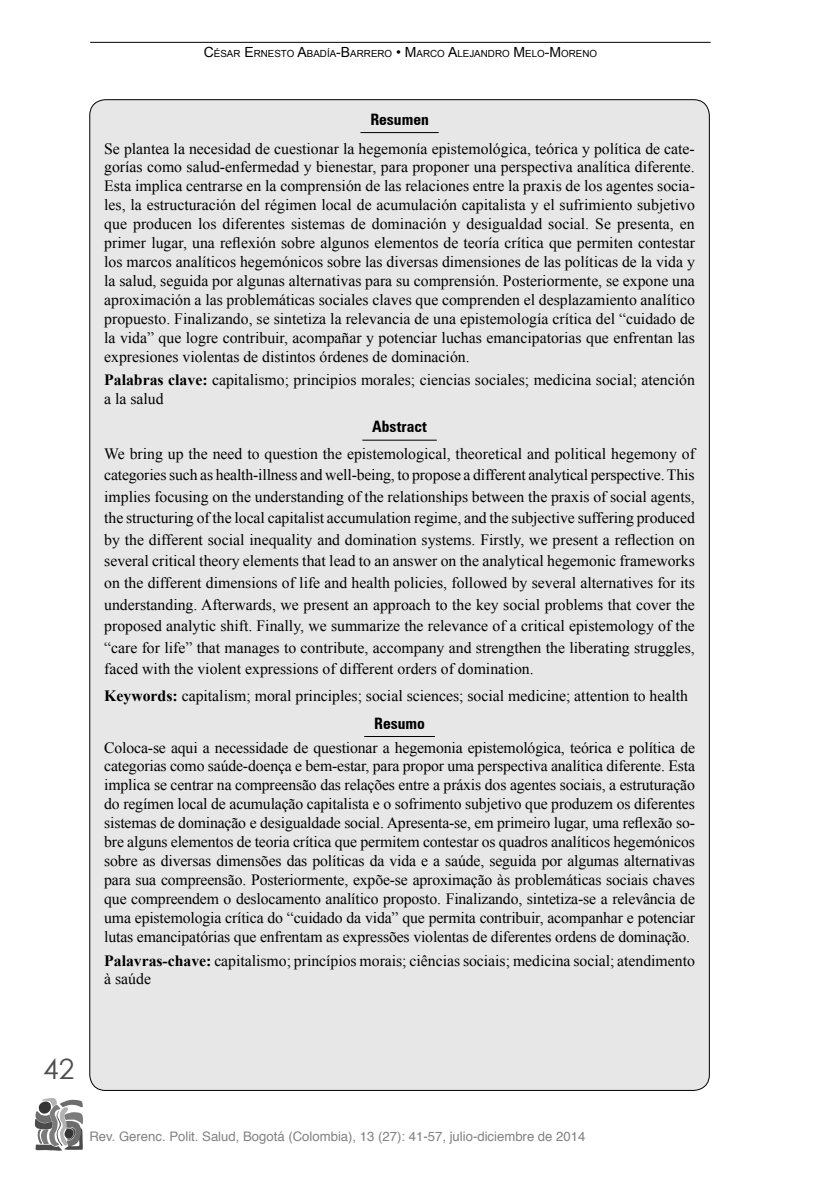
<style>
.page{position:relative;width:819px;height:1191px;background:#fff}
.page>*{position:absolute;margin:0;border:0;box-sizing:border-box;transform-origin:0 0}
.t1{font:28px "Century Gothic";color:#4d4d4d}
.Resumen{font:15.75px/18.9px "Times New Roman";color:#000;text-align:justify}
.inter-1{font:700 condensed 15.75px "Zurich BT";color:#000}
.NOTAS{font:13.12px "Helvetica";color:#818181}
.corniza{font:9.8px "Arial";color:#000}
.s1{font-size:14px}
.s2{font-weight:700}
</style>
<div class="page">
<div style="left:90px;top:100px;width:619px;height:990px;background:#e7e7e7;border-radius:16px"></div>
<img style="left:34px;top:1098px;width:49px;height:53px">
<hr style="left:360px;top:132px;width:78px;height:1px;background:#000">
<hr style="left:362px;top:440px;width:75px;height:1px;background:#000">
<hr style="left:364px;top:736px;width:71px;height:1px;background:#000">
<hr style="left:90px;top:42px;width:620px;height:1px;background:#000">
<p class="corniza" style="left:204px;top:47px;width:395px"><span class="s1">C</span>ÉSAR <span class="s1">E</span>RNESTO <span class="s1">A</span>BADÍA<span class="s1">-B</span>ARRERO <span class="s1">• M</span>ARCO <span class="s1">A</span>LEJANDRO <span class="s1">M</span>ELO<span class="s1">-M</span>ORENO</p>
<p class="inter-1" style="left:370px;top:109px;width:60px">Resumen</p>
<p class="Resumen" style="left:104px;top:139px;width:592px">Se plantea la necesidad de cuestionar la hegemonía epistemológica, teórica y política de cate&shy;gorías como salud-enfermedad y bienestar, para proponer una perspectiva analítica diferente.<br>Esta implica centrarse en la comprensión de las relaciones entre la praxis de los agentes socia&shy;les, la estructuración del régimen local de acumulación capitalista y el sufrimiento subjetivo que producen los diferentes sistemas de dominación y desigualdad social. Se presenta, en primer lugar, una reflexión sobre algunos elementos de teoría crítica que permiten contestar los marcos analíticos hegemónicos sobre las diversas dimensiones de las políticas de la vida y la salud, seguida por algunas alternativas para su comprensión. Posteriormente, se expone una aproximación a las problemáticas sociales claves que comprenden el desplazamiento analítico propuesto. Finalizando, se sintetiza la relevancia de una epistemología crítica del “cuidado de la vida” que logre contribuir, acompañar y potenciar luchas emancipatorias que enfrentan las expresiones violentas de distintos órdenes de dominación.</p>
<p class="Resumen" style="left:104px;top:370px;width:592px"><span class="s2">Palabras clave:</span> capitalismo; principios morales; ciencias sociales; medicina social; atención a la salud</p>
<p class="inter-1" style="left:372px;top:417px;width:56px">Abstract</p>
<p class="Resumen" style="left:104px;top:442px;width:592px;line-height:21.5px">We bring up the need to question the epistemological, theoretical and political hegemony of categories such as health-illness and well-being, to propose a different analytical perspective. This implies focusing on the understanding of the relationships between the praxis of social agents, the structuring of the local capitalist accumulation regime, and the subjective suffering produced by the different social inequality and domination systems. Firstly, we present a reflection on several critical theory elements that lead to an answer on the analytical hegemonic frameworks on the different dimensions of life and health policies, followed by several alternatives for its understanding. Afterwards, we present an approach to the key social problems that cover the proposed analytic shift. Finally, we summarize the relevance of a critical epistemology of the “care for life” that manages to contribute, accompany and strengthen the liberating struggles, faced with the violent expressions of different orders of domination.</p>
<p class="Resumen" style="left:104px;top:685px;width:585px"><span class="s2">Keywords:</span> capitalism; moral principles; social sciences; social medicine; attention to health</p>
<p class="inter-1" style="left:374px;top:713px;width:52px">Resumo</p>
<p class="Resumen" style="left:104px;top:737px;width:592px">Coloca-se aqui a necessidade de questionar a hegemonia epistemológica, teórica e política de categorias como saúde-doença e bem-estar, para propor uma perspectiva analítica diferente. Esta implica se centrar na compreensão das relações entre a práxis dos agentes sociais, a estruturação do regímen local de acumulação capitalista e o sofrimento subjetivo que produzem os diferentes sistemas de dominação e desigualdade social. Apresenta-se, em primeiro lugar, uma reflexão so&shy;bre alguns elementos de teoria crítica que permitem contestar os quadros analíticos hegemónicos sobre as diversas dimensões das políticas da vida e a saúde, seguida por algumas alternativas para sua compreensão. Posteriormente, expõe-se aproximação às problemáticas sociais chaves que compreendem o deslocamento analítico proposto. Finalizando, sintetiza-se a relevância de uma epistemologia crítica do “cuidado da vida” que permita contribuir, acompanhar e potenciar lutas emancipatórias que enfrentam as expressões violentas de diferentes ordens de dominação.</p>
<p class="Resumen" style="left:104px;top:950px;width:592px"><span class="s2">Palavras-chave:</span> capitalismo; princípios morais; ciências sociais; medicina social; atendimento à saúde</p>
<p class="t1" style="left:43px;top:1052px;width:33px">42</p>
<p class="NOTAS" style="left:89px;top:1126px;width:497px">Rev. Gerenc. Polit. Salud, Bogotá (Colombia), 13 (27): 41-57, julio-diciembre de 2014</p>
</div>
